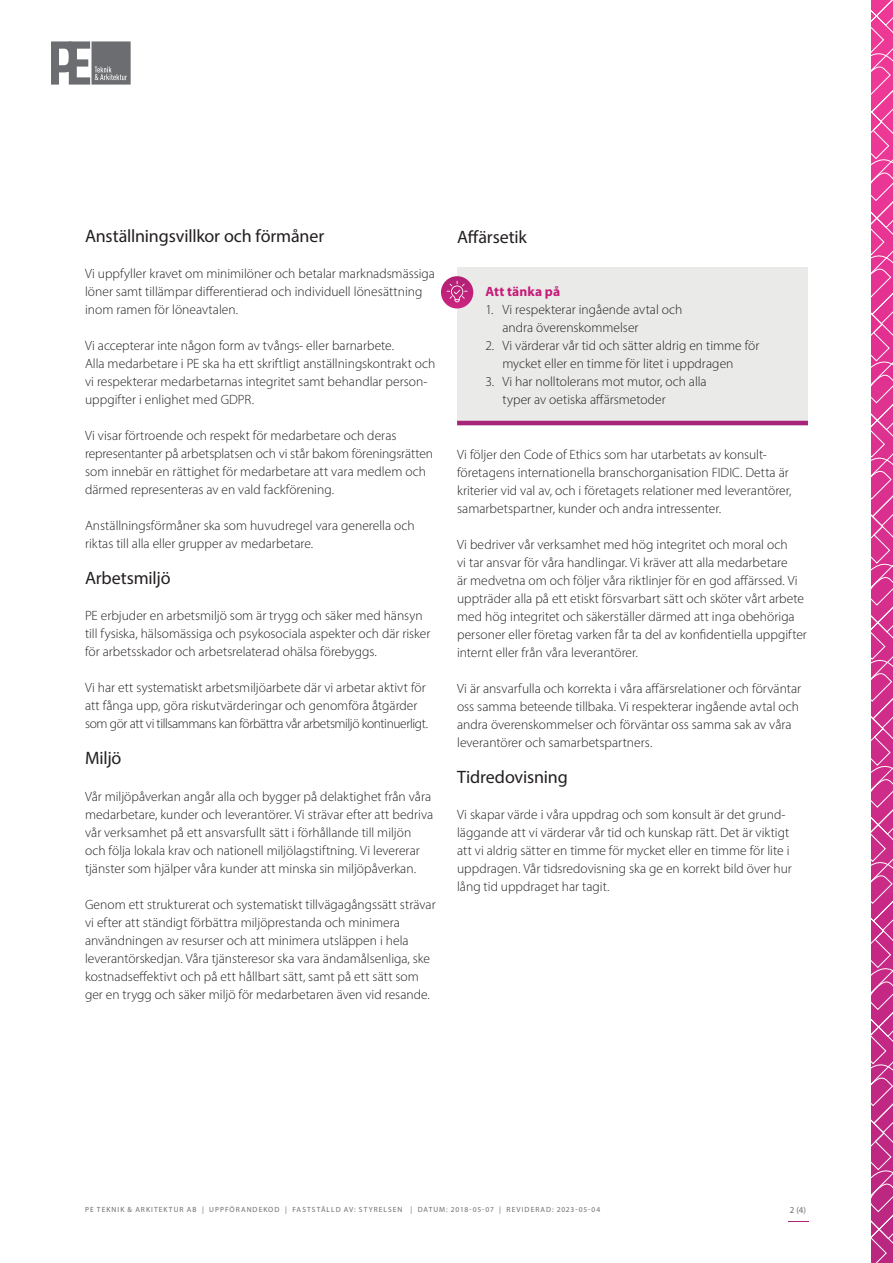
<style>
.page{position:relative;width:893px;height:1263px;background:#fff}
.page>*{position:absolute;margin:0;border:0;box-sizing:border-box;transform-origin:0 0}
.t1{font:300 21px "Myriad Pro";color:#fff;scale:2.17 1}
.Brödtext{font:18px "Myriad Pro";letter-spacing:-.01em;color:#231f20}
.Brödtext-2{font:300 13.5px/18px "Myriad Pro";color:#231f20}
.Brödtext-3{font:700 13.5px "Myriad Pro";letter-spacing:.01em;color:#c51b79}
.Rubrik_1{font:9px "Myriad Pro";color:#6c6d70}
.Brödtext-4{font:7.5px "Myriad Pro";letter-spacing:.135em;color:#6c6d70}
</style>
<div class="page">
<svg style="left:51px;top:41px;width:80px;height:44px"></svg>
<svg style="left:872px;top:0;width:21px;height:1263px;background:#d94598"></svg>
<div style="left:457px;top:267px;width:351px;height:158px;background:#eaeae8"></div>
<svg style="left:441px;top:276px;width:32px;height:32px"></svg>
<svg style="left:447px;top:281px;width:21px;height:21px"></svg>
<hr style="left:457px;top:421px;width:351px;height:4px;background:#a8237a">
<p class="Brödtext" style="left:85px;top:225px;width:241px">Anställningsvillkor och förmåner</p>
<p class="Brödtext-2" style="left:85px;top:265px;width:351px">Vi uppfyller kravet om minimilöner och betalar marknadsmässiga löner samt tillämpar differentierad och individuell lönesättning inom ramen för löneavtalen.</p>
<p class="Brödtext-2" style="left:85px;top:337px;width:311px">Vi accepterar inte någon form av tvångs- eller barnarbete.</p>
<p class="Brödtext-2" style="left:85px;top:355px;width:352px">Alla medarbetare i PE ska ha ett skriftligt anställningskontrakt och vi respekterar medarbetarnas integritet samt behandlar person&shy;uppgifter i enlighet med GDPR.</p>
<p class="Brödtext-2" style="left:85px;top:427px;width:313px">Vi visar förtroende och respekt för medarbetare och deras</p>
<p class="Brödtext-2" style="left:85px;top:445px;width:349px">representanter på arbetsplatsen och vi står bakom föreningsrätten som innebär en rättighet för medarbetare att vara medlem och därmed representeras av en vald fackförening.</p>
<p class="Brödtext-2" style="left:85px;top:517px;width:331px">Anställningsförmåner ska som huvudregel vara generella och riktas till alla eller grupper av medarbetare.</p>
<p class="Brödtext" style="left:85px;top:567px;width:87px">Arbetsmiljö</p>
<p class="Brödtext-2" style="left:85px;top:607px;width:347px">PE erbjuder en arbetsmiljö som är trygg och säker med hänsyn till fysiska, hälsomässiga och psykosociala aspekter och där risker för arbetsskador och arbetsrelaterad ohälsa förebyggs.</p>
<p class="Brödtext-2" style="left:85px;top:679px;width:345px">Vi har ett systematiskt arbetsmiljöarbete där vi arbetar aktivt för att fånga upp, göra riskutvärderingar och genomföra åtgärder som gör att vi tillsammans kan förbättra vår arbetsmiljö kontinuerligt.</p>
<p class="Brödtext" style="left:85px;top:747px;width:38px">Miljö</p>
<p class="Brödtext-2" style="left:85px;top:787px;width:350px">Vår miljöpåverkan angår alla och bygger på delaktighet från våra medarbetare, kunder och leverantörer. Vi strävar efter att bedriva vår verksamhet på ett ansvarsfullt sätt i förhållande till miljön och följa lokala krav och nationell miljölagstiftning. Vi levererar tjänster som hjälper våra kunder att minska sin miljöpåverkan.</p>
<p class="Brödtext-2" style="left:85px;top:895px;width:352px">Genom ett strukturerat och systematiskt tillvägagångssätt strävar vi efter att ständigt förbättra miljöprestanda och minimera användningen av resurser och att minimera utsläppen i hela leverantörskedjan. Våra tjänsteresor ska vara ändamålsenliga, ske kostnadseffektivt och på ett hållbart sätt, samt på ett sätt som ger en trygg och säker miljö för medarbetaren även vid resande.</p>
<p class="Brödtext" style="left:457px;top:226px;width:71px">Affärsetik</p>
<p class="Brödtext-3" style="left:485px;top:283px;width:76px">Att tänka på</p>
<p class="Brödtext-2" style="left:502px;top:300px;width:181px;text-indent:-17px">1. Vi respekterar ingående avtal och andra överenskommelser</p>
<p class="Brödtext-2" style="left:502px;top:336px;width:259px;text-indent:-17px">2. Vi värderar vår tid och sätter aldrig en timme för mycket eller en timme för litet i uppdragen</p>
<p class="Brödtext-2" style="left:502px;top:372px;width:206px;text-indent:-17px">3. Vi har nolltolerans mot mutor, och alla typer av oetiska affärsmetoder</p>
<p class="Brödtext-2" style="left:457px;top:445px;width:311px">Vi följer den Code of Ethics som har utarbetats av konsult-</p>
<p class="Brödtext-2" style="left:457px;top:463px;width:336px">företagens internationella branschorganisation FIDIC. Detta är kriterier vid val av, och i företagets relationer med leverantörer, samarbetspartner, kunder och andra intressenter.</p>
<p class="Brödtext-2" style="left:457px;top:535px;width:351px">Vi bedriver vår verksamhet med hög integritet och moral och<br>vi tar ansvar för våra handlingar. Vi kräver att alla medarbetare<br>är medvetna om och följer våra riktlinjer för en god affärssed. Vi uppträder alla på ett etiskt försvarbart sätt och sköter vårt arbete med hög integritet och säkerställer därmed att inga obehöriga personer eller företag varken får ta del av konfidentiella uppgifter internt eller från våra leverantörer.</p>
<p class="Brödtext-2" style="left:457px;top:679px;width:345px">Vi är ansvarfulla och korrekta i våra affärsrelationer och förväntar oss samma beteende tillbaka. Vi respekterar ingående avtal och andra överenskommelser och förväntar oss samma sak av våra leverantörer och samarbetspartners.</p>
<p class="Brödtext" style="left:457px;top:766px;width:112px">Tidredovisning</p>
<p class="Brödtext-2" style="left:457px;top:805px;width:336px">Vi skapar värde i våra uppdrag och som konsult är det grund&shy;läggande att vi värderar vår tid och kunskap rätt. Det är viktigt att vi aldrig sätter en timme för mycket eller en timme för lite i uppdragen. Vår tidsredovisning ska ge en korrekt bild över hur lång tid uppdraget har tagit.</p>
<p class="Brödtext-4" style="left:85px;top:1205px;width:517px">PE TEKNIK &amp; ARKITEKTUR AB | UPPFÖRANDEKOD | FASTSTÄLLD AV: STYRELSEN | DATUM: 2018-05-07 | REVIDERAD: 2023-05-04</p>
<p class="Rubrik_1" style="left:790px;top:1204px;width:18px">2 (4)</p>
<p class="t1" style="left:787px;top:1207px;width:12px">–</p>
</div>
